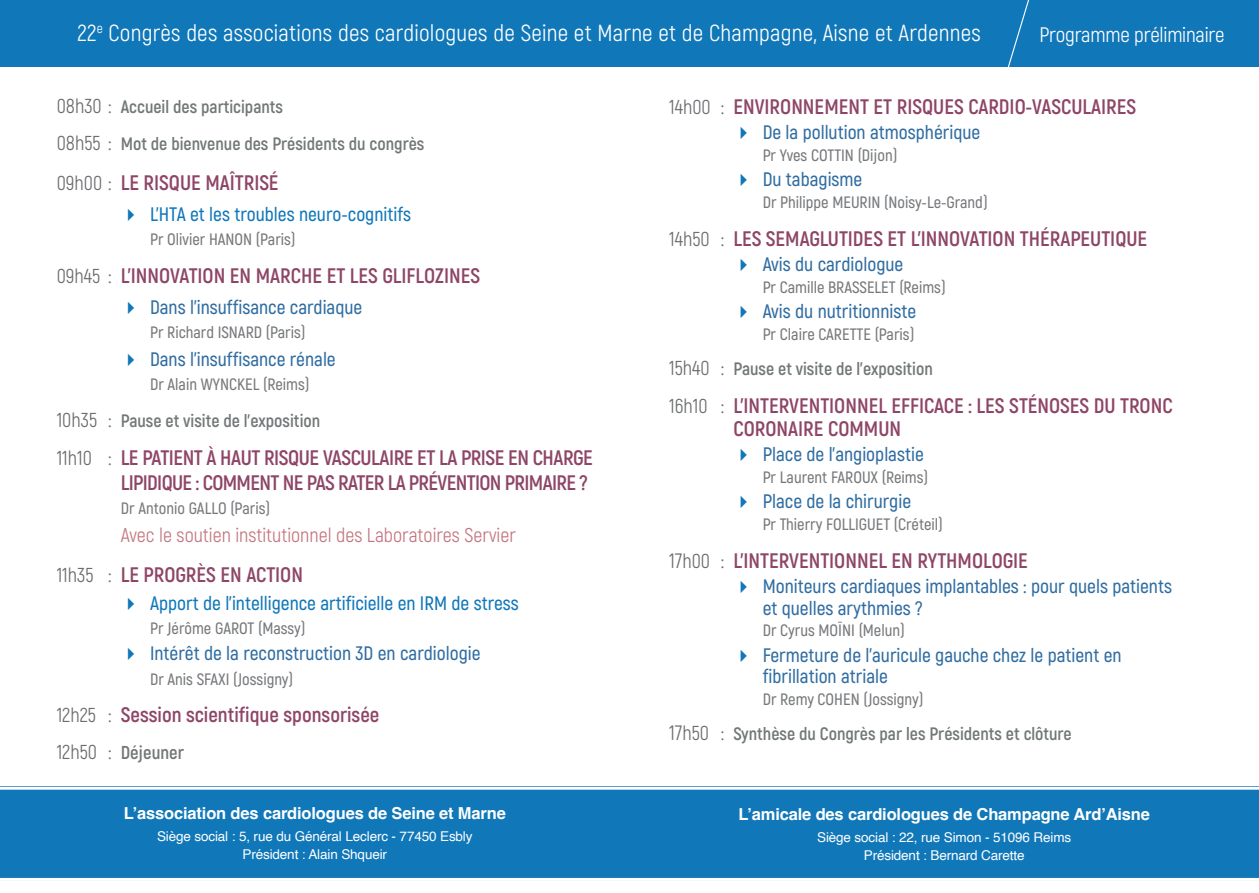
<style>
.page{position:relative;width:1259px;height:893px;background:#fff}
.page>*{position:absolute;margin:0;border:0;box-sizing:border-box;transform-origin:0 0}
.t1{font:23.25px "Akrobat";letter-spacing:.01em;color:#fff}
.t2{font:700 21px/23px "Akrobat";color:#8e4566}
.t3{font:700 21px/25.2px "Akrobat";letter-spacing:-.03em;color:#8e4566;text-align:right}
.t4{font:21px "Akrobat";letter-spacing:-.01em;color:#fff}
.t5{font:19.95px "Akrobat";color:#c47680}
.t6{font:600 19.5px/21.5px "Akrobat";color:#306da2}
.t7{font:600 19.5px "Akrobat";color:#1077b9}
.t8{font:700 18.6px "Akrobat";color:#727778}
.t9{font:700 18px/36.5px "Akrobat";color:#727778}
.t10{font:600 16.5px "Akrobat";color:#76787b}
.t11{font:700 16.5px "Helvetica";letter-spacing:-.01em;color:#fff}
.t12{font:13.5px/18px "Helvetica";letter-spacing:-.01em;color:#fff;text-align:center}
.s1{font-weight:400;font-size:20.1px;color:#6c6d70}
.s2{color:#1077b9}
.s3{font-weight:400;font-size:20.85px;color:#6c6d70}
</style>
<div class="page">
<div style="left:0;top:0;width:1259px;height:67px;background:#1077b9"></div>
<svg style="left:1007px;top:0;width:23px;height:67px"></svg>
<div style="left:0;top:787px;width:1259px;height:94px;background:#1077b9"></div>
<hr style="left:0;top:787px;width:1259px;height:3px;background:#fff">
<hr style="left:0;top:878px;width:1259px;height:3px;background:#fff">
<p class="t1" style="left:78px;top:19px;width:905px">22<sup>e</sup> Congrès des associations des cardiologues de Seine et Marne et de Champagne, Aisne et Ardennes</p>
<p class="t4" style="left:1039px;top:22px;width:186px">Programme préliminaire</p>
<p class="t9" style="left:57px;top:89px;width:369px"><span class="s1">08h30 :</span> Accueil des participants<br><span class="s1">08h55 :</span> Mot de bienvenue des Présidents du congrès</p>
<p class="t2" style="left:57px;top:171px;width:223px"><span class="s1">09h00 :</span> LE RISQUE MAÎTRISÉ</p>
<p class="t7" style="left:121px;top:202px;width:292px">✔ L’HTA et les troubles neuro-cognitifs</p>
<p class="t10" style="left:150px;top:229px;width:147px">Pr Olivier HANON (Paris)</p>
<p class="t2" style="left:57px;top:264px;width:425px"><span class="s1">09h45 :</span> L’INNOVATION EN MARCHE ET LES GLIFLOZINES</p>
<p class="t6" style="left:121px;top:297px;width:243px"><span class="s2">✔</span> Dans l’insuffisance cardiaque</p>
<p class="t10" style="left:150px;top:323px;width:157px">Pr Richard ISNARD (Paris)</p>
<p class="t6" style="left:121px;top:348px;width:216px"><span class="s2">✔</span> Dans l’insuffisance rénale</p>
<p class="t10" style="left:150px;top:374px;width:161px">Dr Alain WYNCKEL (Reims)</p>
<p class="t9" style="left:57px;top:402px;width:265px"><span class="s1">10h35 :</span> Pause et visite de l’exposition</p>
<p class="t3" style="left:57px;top:445px;width:538px"><span class="s1">11h10 :</span> LE PATIENT À HAUT RISQUE VASCULAIRE ET LA PRISE EN CHARGE<br>LIPIDIQUE : COMMENT NE PAS RATER LA PRÉVENTION PRIMAIRE ?</p>
<p class="t10" style="left:121px;top:498px;width:151px">Dr Antonio GALLO (Paris)</p>
<p class="t5" style="left:121px;top:524px;width:397px">Avec le soutien institutionnel des Laboratoires Servier</p>
<p class="t2" style="left:57px;top:563px;width:248px"><span class="s1">11h35 :</span> LE PROGRÈS EN ACTION</p>
<p class="t7" style="left:121px;top:591px;width:400px">✔ Apport de l’intelligence artificielle en IRM de stress</p>
<p class="t10" style="left:150px;top:618px;width:157px">Pr Jérôme GAROT (Massy)</p>
<p class="t6" style="left:121px;top:643px;width:361px"><span class="s2">✔</span> Intérêt de la reconstruction 3D en cardiologie</p>
<p class="t10" style="left:150px;top:669px;width:145px">Dr Anis SFAXI (Jossigny)</p>
<p class="t2" style="left:57px;top:703px;width:324px"><span class="s1">12h25 :</span> Session scientifique sponsorisée</p>
<p class="t8" style="left:57px;top:741px;width:129px"><span class="s1">12h50 :</span> Déjeuner</p>
<p class="t11" style="left:124px;top:803px;width:383px">L’association des cardiologues de Seine et Marne</p>
<p class="t12" style="left:157px;top:828px;width:317px">Siège social : 5, rue du Général Leclerc - 77450 Esbly<br>Président : Alain Shqueir</p>
<p class="t2" style="left:669px;top:95px;width:468px"><span class="s1">14h00 :</span> ENVIRONNEMENT ET RISQUES CARDIO-VASCULAIRES</p>
<p class="t6" style="left:733px;top:121px;width:248px"><span class="s2">✔</span> De la pollution atmosphérique</p>
<p class="t10" style="left:762px;top:145px;width:136px">Pr Yves COTTIN (Dijon)</p>
<p class="t6" style="left:733px;top:169px;width:130px"><span class="s2">✔</span> Du tabagisme</p>
<p class="t10" style="left:762px;top:192px;width:226px">Dr Philippe MEURIN (Noisy-Le-Grand)</p>
<p class="t2" style="left:669px;top:227px;width:479px"><span class="s1">14h50 :</span> LES SEMAGLUTIDES ET L’INNOVATION THÉRAPEUTIQUE</p>
<p class="t6" style="left:733px;top:254px;width:171px"><span class="s2">✔</span> Avis du cardiologue</p>
<p class="t10" style="left:762px;top:277px;width:185px">Pr Camille BRASSELET (Reims)</p>
<p class="t6" style="left:733px;top:301px;width:184px"><span class="s2">✔</span> Avis du nutritionniste</p>
<p class="t10" style="left:762px;top:324px;width:153px">Pr Claire CARETTE (Paris)</p>
<p class="t9" style="left:669px;top:351px;width:265px"><span class="s1">15h40 :</span> Pause et visite de l’exposition</p>
<p class="t2" style="left:733px;top:394px;width:441px;text-indent:-64px"><span class="s1">16h10 :</span> L’INTERVENTIONNEL EFFICACE : LES STÉNOSES DU TRONC<br>CORONAIRE COMMUN</p>
<p class="t6" style="left:733px;top:444px;width:192px"><span class="s2">✔</span> Place de l’angioplastie</p>
<p class="t10" style="left:762px;top:467px;width:167px">Pr Laurent FAROUX (Reims)</p>
<p class="t6" style="left:733px;top:491px;width:179px"><span class="s2">✔</span> Place de la chirurgie</p>
<p class="t10" style="left:762px;top:514px;width:182px">Pr Thierry FOLLIGUET (Créteil)</p>
<p class="t2" style="left:669px;top:549px;width:360px"><span class="s3">17</span><span class="s1">h00 :</span> L’INTERVENTIONNEL EN RYTHMOLOGIE</p>
<p class="t6" style="left:762px;top:576px;width:411px;text-indent:-29px"><span class="s2">✔</span> Moniteurs cardiaques implantables : pour quels patients et quelles arythmies ?</p>
<p class="t10" style="left:762px;top:620px;width:144px">Dr Cyrus MOÏNI (Melun)</p>
<p class="t6" style="left:762px;top:644px;width:360px;text-indent:-29px"><span class="s2">✔</span> Fermeture de l’auricule gauche chez le patient en fibrillation atriale</p>
<p class="t10" style="left:762px;top:689px;width:162px">Dr Remy COHEN (Jossigny)</p>
<p class="t9" style="left:669px;top:716px;width:404px"><span class="s3">17</span><span class="s1">h50 :</span> Synthèse du Congrès par les Présidents et clôture</p>
<p class="t11" style="left:738px;top:804px;width:413px">L’amicale des cardiologues de Champagne Ard’Aisne</p>
<p class="t12" style="left:817px;top:828px;width:256px">Siège social : 22, rue Simon - 51096 Reims<br>Président : Bernard Carette</p>
</div>
